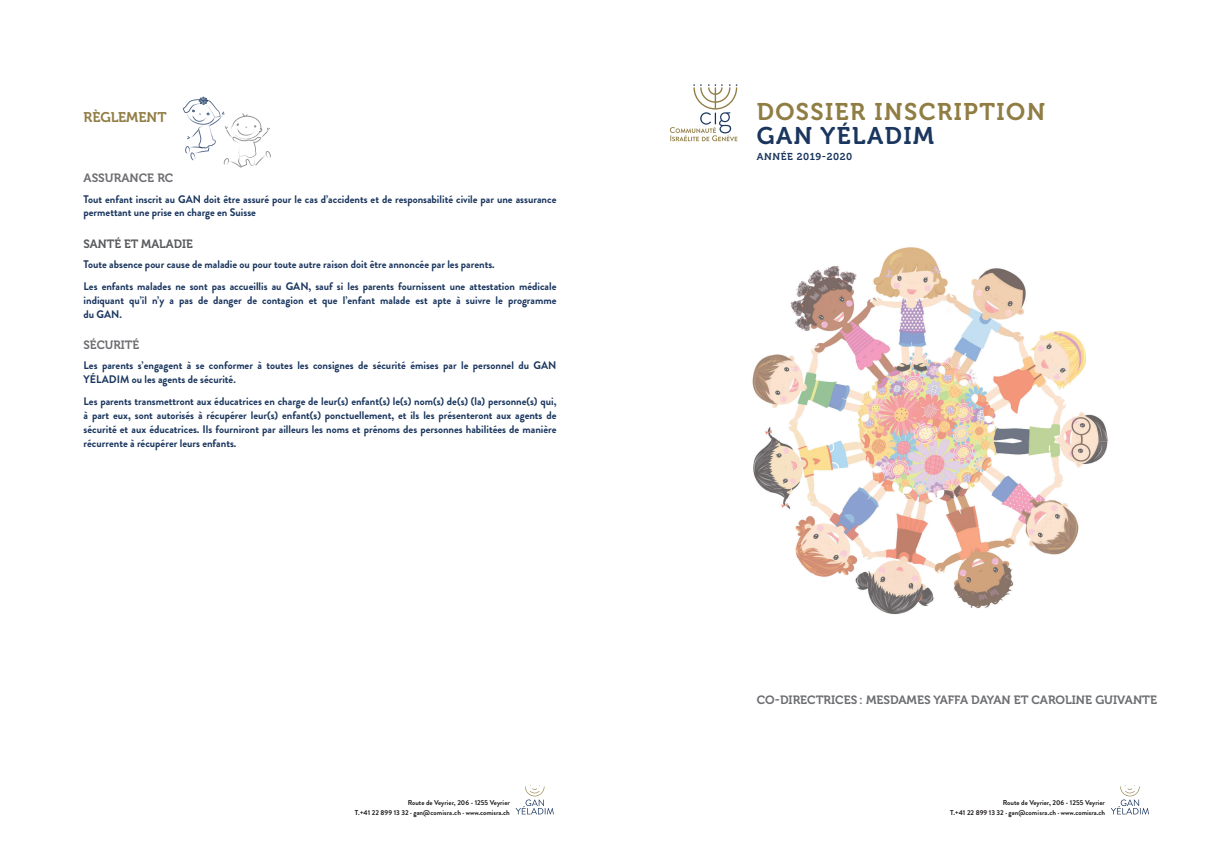
<style>
.page{position:relative;width:1208px;height:859px;background:#fff}
.page>*{position:absolute;margin:0;border:0;box-sizing:border-box;transform-origin:0 0}
.t1{font:24px "Museo 700";letter-spacing:.06em;color:#907d44}
.t2{font:24px "Museo 700";letter-spacing:.06em;color:#1a365e}
.t3{font:14px "Museo 700";color:#907d44}
.t4{font:12px "Museo 700";color:#6c6d70}
.t5{font:12px "Museo 700";color:#57585a}
.t6{font:700 11px/14px "Brandon Grotesque";color:#1a365e}
.t7{font:10px "Museo 700";letter-spacing:.055em;color:#1a365e}
.t8{font:700 7px "Brandon Grotesque";color:#231f20}
</style>
<div class="page">
<svg style="left:670px;top:84px;width:67px;height:57px"></svg>
<svg style="left:1111px;top:785px;width:38px;height:29px"></svg>
<svg style="left:515px;top:785px;width:39px;height:29px"></svg>
<svg style="left:183px;top:97px;width:88px;height:71px"></svg>
<img style="left:752px;top:247px;width:356px;height:368px">
<p class="t3" style="left:84px;top:109px;width:84px">RÈGLEMENT</p>
<p class="t4" style="left:84px;top:171px;width:91px">ASSURANCE RC</p>
<p class="t6" style="left:84px;top:193px;width:474px;line-height:13.2px">Tout enfant inscrit au GAN doit être assuré pour le cas d’accidents et de responsabilité civile par une assurance permettant une prise en charge en Suisse</p>
<p class="t5" style="left:84px;top:237px;width:111px">SANTÉ ET MALADIE</p>
<p class="t6" style="left:84px;top:257px;width:413px">Toute absence pour cause de maladie ou pour toute autre raison doit être annoncée par les parents.</p>
<p class="t6" style="left:84px;top:279px;width:474px;text-align:justify">Les enfants malades ne sont pas accueillis au GAN, sauf si les parents fournissent une attestation médicale indiquant qu’il n’y a pas de danger de contagion et que l’enfant malade est apte à suivre le programme du GAN.</p>
<p class="t4" style="left:84px;top:338px;width:57px">SÉCURITÉ</p>
<p class="t6" style="left:84px;top:358px;width:474px">Les parents s’engagent à se conformer à toutes les consignes de sécurité émises par le personnel du GAN<br>YÉLADIM ou les agents de sécurité.</p>
<p class="t6" style="left:84px;top:395px;width:474px;text-align:justify">Les parents transmettront aux éducatrices en charge de leur(s) enfant(s) le(s) nom(s) de(s) (la) personne(s) qui, à part eux, sont autorisés à récupérer leur(s) enfant(s) ponctuellement, et ils les présenteront aux agents de sécurité et aux éducatrices. Ils fourniront par ailleurs les noms et prénoms des personnes habilitées de manière récurrente à récupérer leurs enfants.</p>
<p class="t8" style="left:408px;top:797px;width:104px">Route de Veyrier, 206 - 1255 Veyrier</p>
<p class="t8" style="left:355px;top:807px;width:156px">T.+41 22 899 13 32 . gan@comisra.ch . www.comisra.ch</p>
<p class="t1" style="left:757px;top:98px;width:290px">DOSSIER INSCRIPTION</p>
<p class="t2" style="left:757px;top:122px;width:179px">GAN YÉLADIM</p>
<p class="t7" style="left:757px;top:151px;width:97px">ANNÉE 2019-2020</p>
<p class="t4" style="left:757px;top:693px;width:402px">CO-DIRECTRICES : MESDAMES YAFFA DAYAN ET CAROLINE GUIVANTE</p>
<p class="t8" style="left:1003px;top:797px;width:104px">Route de Veyrier, 206 - 1255 Veyrier</p>
<p class="t8" style="left:950px;top:807px;width:156px">T.+41 22 899 13 32 . gan@comisra.ch . www.comisra.ch</p>
</div>
